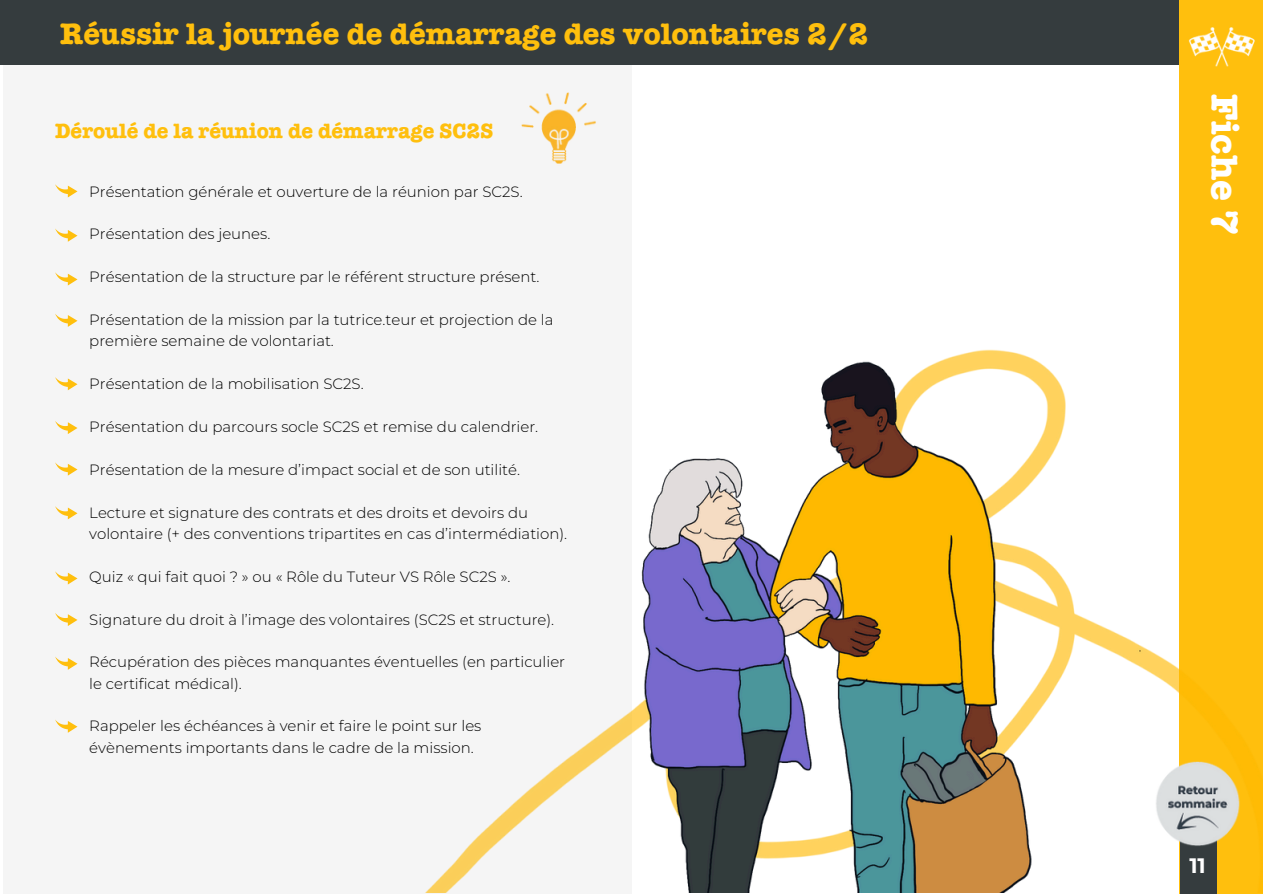
<style>
.page{position:relative;width:1263px;height:894px;background:#fff}
.page>*{position:absolute;margin:0;border:0;box-sizing:border-box;transform-origin:0 0}
.t1{font:700 37.5px "American Typewriter Std";color:#fff}
.t2{font:700 30px "American Typewriter Std";color:#ffbf0d}
.t3{font:700 21px "American Typewriter Std";color:#ffbf0d}
.t4{font:700 21px "Montserrat";color:#fff}
.t5{font:300 15px/21.3px "Montserrat";color:#000}
</style>
<div class="page">
<div style="left:0;top:0;width:1263px;height:65px;background:#353c3e"></div>
<div style="left:1180px;top:0;width:83px;height:893px;background:#ffbf0d"></div>
<img style="left:1188px;top:27px;width:67px;height:40px">
<div style="left:3px;top:65px;width:628px;height:828px;background:#f5f5f5"></div>
<img style="left:521px;top:92px;width:75px;height:72px">
<svg style="left:55px;top:184px;width:22px;height:13px"></svg>
<svg style="left:55px;top:228px;width:22px;height:14px"></svg>
<svg style="left:55px;top:272px;width:22px;height:13px"></svg>
<svg style="left:55px;top:314px;width:22px;height:13px"></svg>
<svg style="left:55px;top:377px;width:22px;height:13px"></svg>
<svg style="left:55px;top:421px;width:22px;height:13px"></svg>
<svg style="left:55px;top:462px;width:22px;height:13px"></svg>
<svg style="left:55px;top:506px;width:22px;height:13px"></svg>
<svg style="left:55px;top:571px;width:22px;height:13px"></svg>
<svg style="left:55px;top:613px;width:22px;height:13px"></svg>
<svg style="left:55px;top:656px;width:22px;height:13px"></svg>
<svg style="left:55px;top:719px;width:22px;height:13px"></svg>
<div style="left:1180px;top:839px;width:36px;height:54px;background:#353c3e"></div>
<img style="left:426px;top:235px;width:814px;height:657px">
<p class="t2" style="left:60px;top:23px;width:809px">Réussir la journée de démarrage des volontaires 2/2</p>
<h1 class="t3" style="left:55px;top:124px;width:440px">Déroulé de la réunion de démarrage SC2S</h1>
<p class="t5" style="left:89px;top:180px;width:435px">Présentation générale et ouverture de la réunion par SC2S.</p>
<p class="t5" style="left:89px;top:223px;width:183px">Présentation des jeunes.</p>
<p class="t5" style="left:89px;top:266px;width:452px">Présentation de la structure par le référent structure présent.</p>
<p class="t5" style="left:89px;top:309px;width:466px">Présentation de la mission par la tutrice.teur et projection de la première semaine de volontariat.</p>
<p class="t5" style="left:89px;top:373px;width:276px">Présentation de la mobilisation SC2S.</p>
<p class="t5" style="left:89px;top:416px;width:450px">Présentation du parcours socle SC2S et remise du calendrier.</p>
<p class="t5" style="left:89px;top:458px;width:432px">Présentation de la mesure d’impact social et de son utilité.</p>
<p class="t5" style="left:89px;top:501px;width:479px">Lecture et signature des contrats et des droits et devoirs du volontaire (+ des conventions tripartites en cas d’intermédiation).</p>
<p class="t5" style="left:89px;top:565px;width:423px">Quiz « qui fait quoi ? » ou « Rôle du Tuteur VS Rôle SC2S ».</p>
<p class="t5" style="left:89px;top:608px;width:466px">Signature du droit à l’image des volontaires (SC2S et structure).</p>
<p class="t5" style="left:89px;top:651px;width:477px">Récupération des pièces manquantes éventuelles (en particulier le certificat médical).</p>
<p class="t5" style="left:89px;top:715px;width:394px">Rappeler les échéances à venir et faire le point sur les évènements importants dans le cadre de la mission.</p>
<h2 class="t1" style="left:1238px;top:94px;width:142px;rotate:90deg">Fiche 7</h2>
<p class="t4" style="left:1189px;top:852px;width:18px">11</p>
</div>
